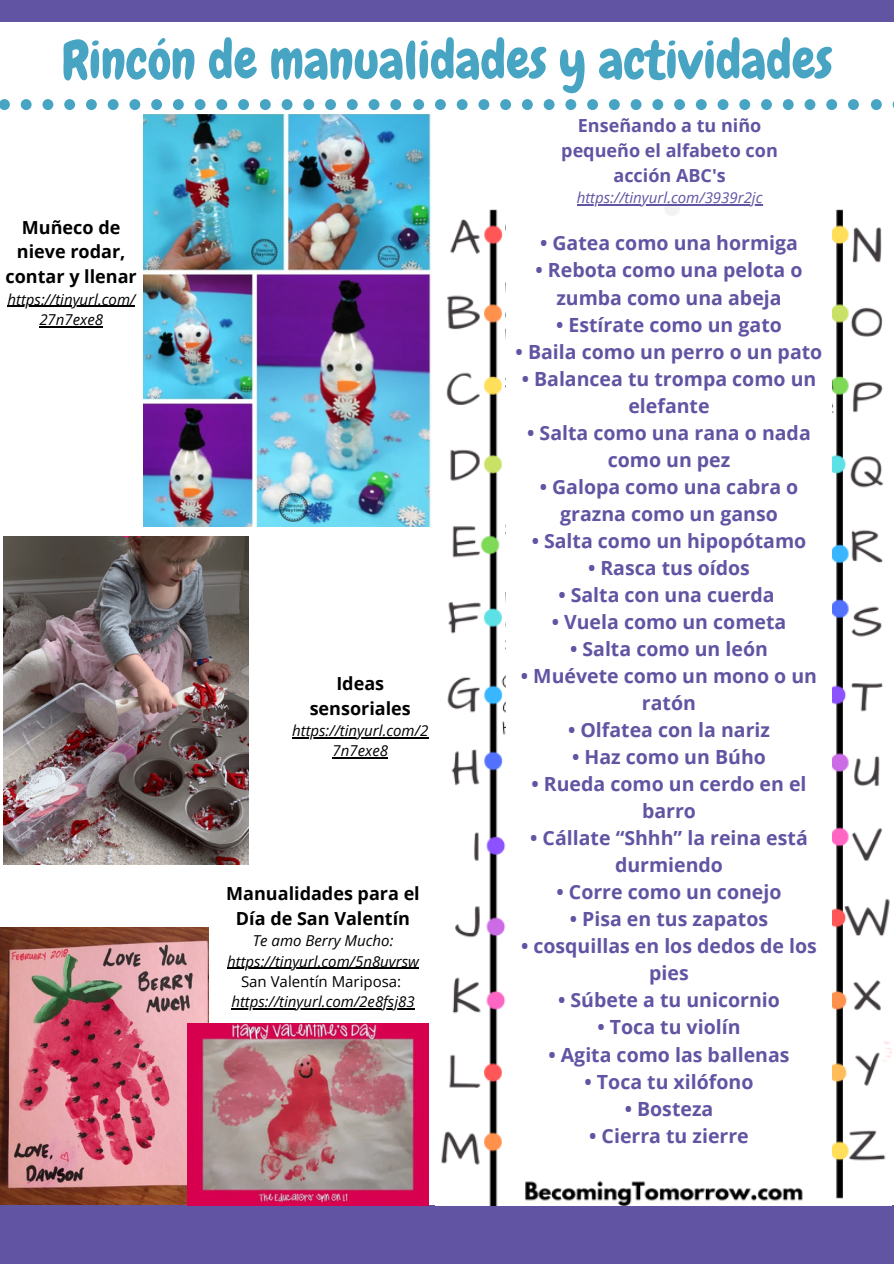
<style>
.page{position:relative;width:894px;height:1264px;background:#fff}
.page>*{position:absolute;margin:0;border:0;box-sizing:border-box;transform-origin:0 0}
.t1{font:52.5px "Chewy";color:#47a4c3}
.t2{font:700 19.5px/27px "Open Sans";color:#6154a3;text-align:center}
.t3{font:700 18px/24.8px "Open Sans";color:#000;text-align:center}
.t4{font:700 18px/24.8px "Open Sans";color:#6154a3;text-align:center}
.t5{font:italic 15px/20.2px "Open Sans";color:#000;text-align:center}
.t6{font:italic 15px "Open Sans";color:#6154a3}
.t7{font:15px "Open Sans";color:#000}
</style>
<div class="page">
<div style="left:0;top:0;width:893px;height:1263px;background:#6154a3"></div>
<div style="left:0;top:22px;width:893px;height:1182px;background:#fff"></div>
<svg style="left:0;top:99px;width:401px;height:11px"></svg>
<svg style="left:413px;top:99px;width:445px;height:11px"></svg>
<svg style="left:871px;top:99px;width:22px;height:11px"></svg>
<img style="left:435px;top:201px;width:456px;height:1004px">
<img style="left:143px;top:115px;width:288px;height:412px">
<img style="left:0;top:927px;width:208px;height:277px">
<img style="left:187px;top:1023px;width:241px;height:182px">
<img style="left:4px;top:536px;width:244px;height:328px">
<div style="left:506px;top:216px;width:325px;height:958px;background:#fff"></div>
<hr style="left:8px;top:306px;width:127px;height:1px;background:#000">
<hr style="left:39px;top:326px;width:64px;height:1px;background:#000">
<hr style="left:227px;top:967px;width:192px;height:2px;background:#000">
<hr style="left:231px;top:1008px;width:183px;height:1px;background:#000">
<hr style="left:576px;top:204px;width:186px;height:1px;background:#6154a3">
<hr style="left:292px;top:737px;width:136px;height:1px;background:#000">
<hr style="left:332px;top:757px;width:56px;height:1px;background:#000">
<p class="t1" style="left:62px;top:27px;width:771px">Rincón de manualidades y actividades</p>
<p class="t3" style="left:6px;top:214px;width:133px">Muñeco de nieve rodar, contar y llenar</p>
<p class="t5" style="left:8px;top:288px;width:129px">https://tinyurl.com/<br>27n7exe8</p>
<p class="t3" style="left:309px;top:670px;width:103px">Ideas sensoriales</p>
<p class="t5" style="left:292px;top:720px;width:138px">https://tinyurl.com/2<br>7n7exe8</p>
<p class="t3" style="left:226px;top:880px;width:195px">Manualidades para el<br>Día de San Valentín</p>
<p class="t5" style="left:227px;top:930px;width:193px">Te amo Berry Mucho: https://tinyurl.com/5n8uvrsw</p>
<p class="t7" style="left:241px;top:971px;width:162px">San Valentín Mariposa:</p>
<p class="t5" style="left:231px;top:991px;width:185px">https://tinyurl.com/2e8fsj83</p>
<p class="t4" style="left:561px;top:113px;width:218px">Enseñando a tu niño pequeño el alfabeto con acción ABC's</p>
<p class="t6" style="left:576px;top:187px;width:187px">https://tinyurl.com/3939r2jc</p>
<p class="t2" style="left:540px;top:229px;width:259px">• Gatea como una hormiga</p>
<p class="t2" style="left:535px;top:256px;width:268px">• Rebota como una pelota o zumba como una abeja</p>
<p class="t2" style="left:556px;top:310px;width:227px">• Estírate como un gato</p>
<p class="t2" style="left:515px;top:337px;width:308px">• Baila como un perro o un pato</p>
<p class="t2" style="left:521px;top:364px;width:296px">• Balancea tu trompa como un elefante</p>
<p class="t2" style="left:527px;top:418px;width:285px">• Salta como una rana o nada como un pez</p>
<p class="t2" style="left:539px;top:472px;width:260px">• Galopa como una cabra o grazna como un ganso</p>
<p class="t2" style="left:531px;top:527px;width:276px">• Salta como un hipopótamo</p>
<p class="t2" style="left:588px;top:554px;width:163px">• Rasca tus oídos</p>
<p class="t2" style="left:558px;top:581px;width:218px">• Salta con una cuerda</p>
<p class="t2" style="left:551px;top:608px;width:236px">• Vuela como un cometa</p>
<p class="t2" style="left:570px;top:635px;width:199px">• Salta como un león</p>
<p class="t2" style="left:520px;top:662px;width:297px">• Muévete como un mono o un ratón</p>
<p class="t2" style="left:568px;top:716px;width:203px">• Olfatea con la nariz</p>
<p class="t2" style="left:572px;top:743px;width:195px">• Haz como un Búho</p>
<p class="t2" style="left:531px;top:770px;width:276px">• Rueda como un cerdo en el barro</p>
<p class="t2" style="left:530px;top:824px;width:279px">• Cállate “Shhh” la reina está durmiendo</p>
<p class="t2" style="left:556px;top:878px;width:226px">• Corre como un conejo</p>
<p class="t2" style="left:569px;top:905px;width:200px">• Pisa en tus zapatos</p>
<p class="t2" style="left:521px;top:932px;width:297px">• cosquillas en los dedos de los pies</p>
<p class="t2" style="left:558px;top:986px;width:223px">• Súbete a tu unicornio</p>
<p class="t2" style="left:597px;top:1013px;width:144px">• Toca tu violín</p>
<p class="t2" style="left:548px;top:1040px;width:242px">• Agita como las ballenas</p>
<p class="t2" style="left:584px;top:1067px;width:170px">• Toca tu xilófono</p>
<p class="t2" style="left:624px;top:1094px;width:90px">• Bosteza</p>
<p class="t2" style="left:589px;top:1121px;width:161px">• Cierra tu zierre</p>
</div>
